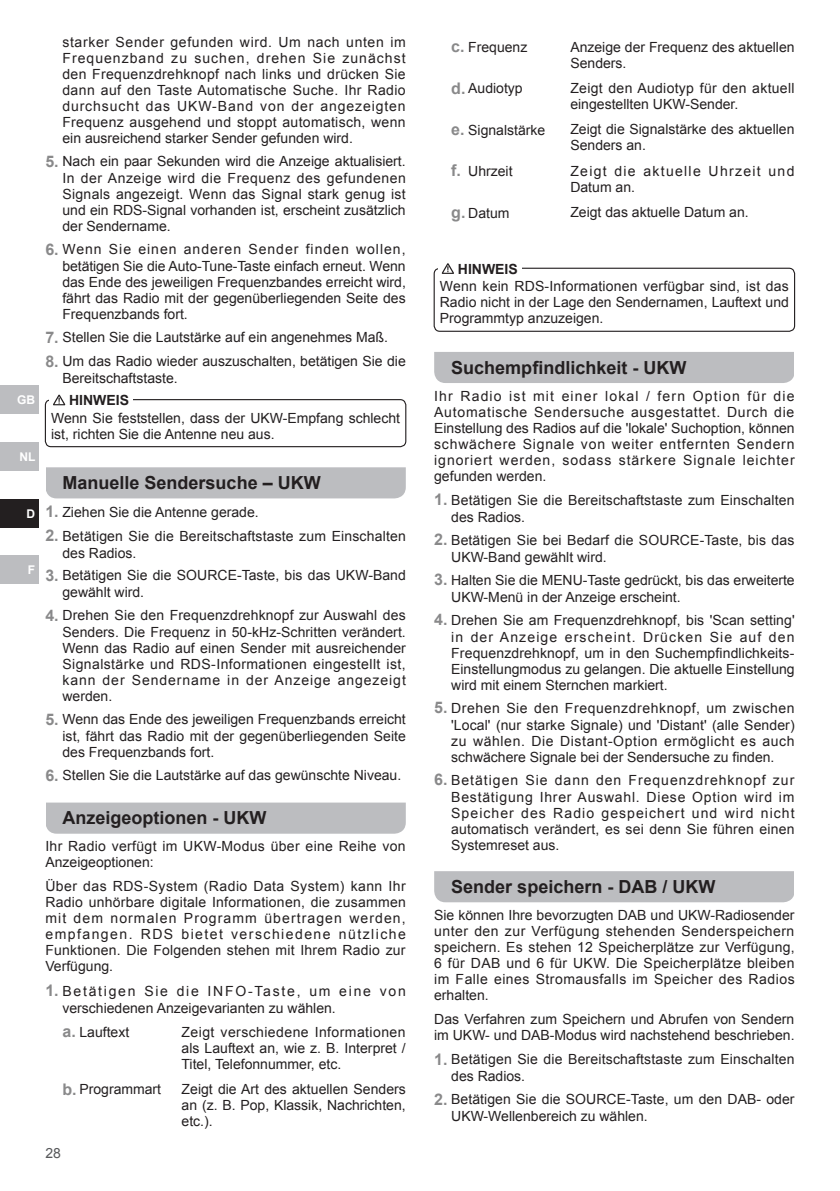
<style>
.page{position:relative;width:840px;height:1191px;background:#fff}
.page>*{position:absolute;margin:0;border:0;box-sizing:border-box;transform-origin:0 0}
.t1{font:700 18px "Arial";color:#231f20}
.t2{font:14px/16px "Arial";color:#231f20;text-align:justify}
.t3{font:14px/16px "Arial";letter-spacing:.02em;color:#231f20}
.t4{font:14px/16px "Arial";letter-spacing:.09em;color:#231f20}
.t5{font:700 14px "Arial";color:#231f20}
.t6{font:14px "Arial";color:#57585a}
.t7{font:700 12px "Arial";color:#fff}
.s1{font-weight:700;font-size:16px;color:#89898a}
</style>
<div class="page">
<div style="left:0;top:386px;width:39px;height:28px;background:#bcbdc0"></div>
<div style="left:0;top:442px;width:39px;height:29px;background:#bcbdc0"></div>
<div style="left:0;top:499px;width:39px;height:28px;background:#231f20"></div>
<div style="left:0;top:556px;width:39px;height:28px;background:#bcbdc0"></div>
<div style="left:45px;top:399px;width:361px;height:48px;border:1px solid #231f20;border-radius:6px"></div>
<div style="left:46px;top:467px;width:359px;height:31px;background:#bcbdc0"></div>
<div style="left:46px;top:802px;width:359px;height:31px;background:#bcbdc0"></div>
<div style="left:49px;top:393px;width:84px;height:14px;background:#fff"></div>
<svg style="left:53px;top:394px;width:12px;height:11px"></svg>
<div style="left:433px;top:268px;width:361px;height:64px;border:1px solid #231f20;border-radius:6px"></div>
<div style="left:434px;top:352px;width:359px;height:31px;background:#bcbdc0"></div>
<div style="left:434px;top:871px;width:359px;height:31px;background:#bcbdc0"></div>
<div style="left:438px;top:262px;width:83px;height:14px;background:#fff"></div>
<svg style="left:441px;top:263px;width:13px;height:11px"></svg>
<p class="t7" style="left:17px;top:395px;width:19px">GB</p>
<p class="t7" style="left:19px;top:452px;width:17px">NL</p>
<p class="t7" style="left:26px;top:509px;width:10px">D</p>
<p class="t7" style="left:28px;top:565px;width:9px">F</p>
<p class="t2" style="left:62px;top:36px;width:344px">starker Sender gefunden wird. Um nach unten im Frequenzband zu suchen, drehen Sie zunächst den Frequenzdrehknopf nach links und drücken Sie dann auf den Taste Automatische Suche. Ihr Radio durchsucht das UKW-Band von der angezeigten Frequenz ausgehend und stoppt automatisch, wenn ein ausreichend starker Sender gefunden wird.</p>
<p class="t2" style="left:62px;top:155px;width:345px;text-indent:-17px"><span class="s1">5.</span> Nach ein paar Sekunden wird die Anzeige aktualisiert.<br>In der Anzeige wird die Frequenz des gefundenen Signals angezeigt. Wenn das Signal stark genug ist und ein RDS-Signal vorhanden ist, erscheint zusätzlich der Sendername.</p>
<p class="t2" style="left:62px;top:243px;width:345px;text-indent:-17px"><span class="s1">6.</span> Wenn Sie einen anderen Sender finden wollen, betätigen Sie die Auto-Tune-Taste einfach erneut. Wenn das Ende des jeweiligen Frequenzbandes erreicht wird, fährt das Radio mit der gegenüberliegenden Seite des Frequenzbands fort.</p>
<p class="t2" style="left:45px;top:331px;width:344px"><span class="s1">7.</span> Stellen Sie die Lautstärke auf ein angenehmes Maß.</p>
<p class="t2" style="left:62px;top:354px;width:344px;line-height:17px;text-indent:-17px"><span class="s1">8.</span> Um das Radio wieder auszuschalten, betätigen Sie die<br>Bereitschaftstaste.</p>
<p class="t5" style="left:69px;top:395px;width:61px">HINWEIS</p>
<p class="t2" style="left:51px;top:411px;width:350px">Wenn Sie feststellen, dass der UKW-Empfang schlecht ist, richten Sie die Antenne neu aus.</p>
<p class="t1" style="left:62px;top:476px;width:260px">Manuelle Sendersuche – UKW</p>
<p class="t2" style="left:45px;top:505px;width:215px"><span class="s1">1.</span> Ziehen Sie die Antenne gerade.</p>
<p class="t2" style="left:62px;top:528px;width:345px;line-height:17px;text-indent:-17px"><span class="s1">2.</span> Betätigen Sie die Bereitschaftstaste zum Einschalten des Radios.</p>
<p class="t2" style="left:62px;top:568px;width:345px;line-height:17px;text-indent:-17px"><span class="s1">3.</span> Betätigen Sie die SOURCE-Taste, bis das UKW-Band gewählt wird.</p>
<p class="t2" style="left:62px;top:608px;width:345px;text-indent:-17px"><span class="s1">4.</span> Drehen Sie den Frequenzdrehknopf zur Auswahl des Senders. Die Frequenz in 50-kHz-Schritten verändert.<br>Wenn das Radio auf einen Sender mit ausreichender Signalstärke und RDS-Informationen eingestellt ist, kann der Sendername in der Anzeige angezeigt werden.</p>
<p class="t2" style="left:62px;top:712px;width:345px;text-indent:-17px"><span class="s1">5.</span> Wenn das Ende des jeweiligen Frequenzbands erreicht ist, fährt das Radio mit der gegenüberliegenden Seite des Frequenzbands fort.</p>
<p class="t2" style="left:45px;top:768px;width:357px"><span class="s1">6.</span> Stellen Sie die Lautstärke auf das gewünschte Niveau.</p>
<p class="t1" style="left:62px;top:811px;width:205px">Anzeigeoptionen - UKW</p>
<p class="t3" style="left:45px;top:839px;width:361px">Ihr Radio verfügt im UKW-Modus über eine Reihe von<br>Anzeigeoptionen:</p>
<p class="t2" style="left:45px;top:879px;width:362px">Über das RDS-System (Radio Data System) kann Ihr Radio unhörbare digitale Informationen, die zusammen mit dem normalen Programm übertragen werden, empfangen. RDS bietet verschiedene nützliche Funktionen. Die Folgenden stehen mit Ihrem Radio zur Verfügung.</p>
<p class="t2" style="left:62px;top:983px;width:345px;line-height:17px;text-indent:-17px"><span class="s1">1.</span> Betätigen Sie die INFO-Taste, um eine von verschiedenen Anzeigevarianten zu wählen.</p>
<p class="t2" style="left:62px;top:1025px;width:68px"><span class="s1">a.</span> Lauftext</p>
<p class="t2" style="left:181px;top:1025px;width:225px">Zeigt verschiedene Informationen als Lauftext an, wie z. B. Interpret / Titel, Telefonnummer, etc.</p>
<p class="t2" style="left:62px;top:1082px;width:100px"><span class="s1">b.</span> Programmart</p>
<p class="t2" style="left:181px;top:1082px;width:225px">Zeigt die Art des aktuellen Senders an (z. B. Pop, Klassik, Nachrichten, etc.).</p>
<p class="t6" style="left:45px;top:1147px;width:17px">28</p>
<p class="t2" style="left:451px;top:40px;width:78px"><span class="s1">c.</span> Frequenz</p>
<p class="t2" style="left:570px;top:40px;width:226px">Anzeige der Frequenz des aktuellen<br>Senders.</p>
<p class="t2" style="left:451px;top:82px;width:73px"><span class="s1">d.</span> Audiotyp</p>
<p class="t3" style="left:570px;top:81px;width:225px">Zeigt den Audiotyp für den aktuell eingestellten UKW-Sender.</p>
<p class="t2" style="left:451px;top:123px;width:96px"><span class="s1">e.</span> Signalstärke</p>
<p class="t2" style="left:570px;top:123px;width:225px">Zeigt die Signalstärke des aktuellen<br>Senders an.</p>
<p class="t2" style="left:451px;top:164px;width:63px"><span class="s1">f.</span> Uhrzeit</p>
<p class="t4" style="left:570px;top:164px;width:225px">Zeigt die aktuelle Uhrzeit und<br>Datum an.</p>
<p class="t2" style="left:451px;top:206px;width:60px"><span class="s1">g.</span> Datum</p>
<p class="t2" style="left:570px;top:205px;width:180px">Zeigt das aktuelle Datum an.</p>
<p class="t5" style="left:457px;top:263px;width:61px">HINWEIS</p>
<p class="t2" style="left:439px;top:280px;width:350px">Wenn kein RDS-Informationen verfügbar sind, ist das Radio nicht in der Lage den Sendernamen, Lauftext und Programmtyp anzuzeigen.</p>
<p class="t1" style="left:451px;top:355px;width:237px">Suchempfindlichkeit - UKW</p>
<p class="t2" style="left:434px;top:389px;width:362px">Ihr Radio ist mit einer lokal / fern Option für die Automatische Sendersuche ausgestattet. Durch die Einstellung des Radios auf die 'lokale' Suchoption, können schwächere Signale von weiter entfernten Sendern ignoriert werden, sodass stärkere Signale leichter gefunden werden.</p>
<p class="t2" style="left:451px;top:493px;width:345px;line-height:17px;text-indent:-17px"><span class="s1">1.</span> Betätigen Sie die Bereitschaftstaste zum Einschalten des Radios.</p>
<p class="t2" style="left:451px;top:533px;width:344px;line-height:17px;text-indent:-17px"><span class="s1">2.</span> Betätigen Sie bei Bedarf die SOURCE-Taste, bis das<br>UKW-Band gewählt wird.</p>
<p class="t2" style="left:451px;top:573px;width:345px;line-height:17px;text-indent:-17px"><span class="s1">3.</span> Halten Sie die MENU-Taste gedrückt, bis das erweiterte<br>UKW-Menü in der Anzeige erscheint.</p>
<p class="t2" style="left:451px;top:613px;width:345px;text-indent:-17px"><span class="s1">4.</span> Drehen Sie am Frequenzdrehknopf, bis 'Scan setting' in der Anzeige erscheint. Drücken Sie auf den Frequenzdrehknopf, um in den Suchempfindlichkeits-Einstellungmodus zu gelangen. Die aktuelle Einstellung wird mit einem Sternchen markiert.</p>
<p class="t2" style="left:451px;top:701px;width:345px;text-indent:-17px"><span class="s1">5.</span> Drehen Sie den Frequenzdrehknopf, um zwischen 'Local' (nur starke Signale) und 'Distant' (alle Sender) zu wählen. Die Distant-Option ermöglicht es auch schwächere Signale bei der Sendersuche zu finden.</p>
<p class="t2" style="left:451px;top:773px;width:345px;text-indent:-17px"><span class="s1">6.</span> Betätigen Sie dann den Frequenzdrehknopf zur Bestätigung Ihrer Auswahl. Diese Option wird im Speicher des Radio gespeichert und wird nicht automatisch verändert, es sei denn Sie führen einen Systemreset aus.</p>
<p class="t1" style="left:451px;top:880px;width:266px">Sender speichern - DAB / UKW</p>
<p class="t2" style="left:434px;top:908px;width:362px">Sie können Ihre bevorzugten DAB und UKW-Radiosender unter den zur Verfügung stehenden Senderspeichern speichern. Es stehen 12 Speicherplätze zur Verfügung, 6 für DAB und 6 für UKW. Die Speicherplätze bleiben im Falle eines Stromausfalls im Speicher des Radios erhalten.</p>
<p class="t2" style="left:434px;top:1012px;width:361px">Das Verfahren zum Speichern und Abrufen von Sendern im UKW- und DAB-Modus wird nachstehend beschrieben.</p>
<p class="t2" style="left:451px;top:1052px;width:345px;line-height:17px;text-indent:-17px"><span class="s1">1.</span> Betätigen Sie die Bereitschaftstaste zum Einschalten des Radios.</p>
<p class="t2" style="left:451px;top:1092px;width:345px;line-height:17px;text-indent:-17px"><span class="s1">2.</span> Betätigen Sie die SOURCE-Taste, um den DAB- oder<br>UKW-Wellenbereich zu wählen.</p>
</div>
